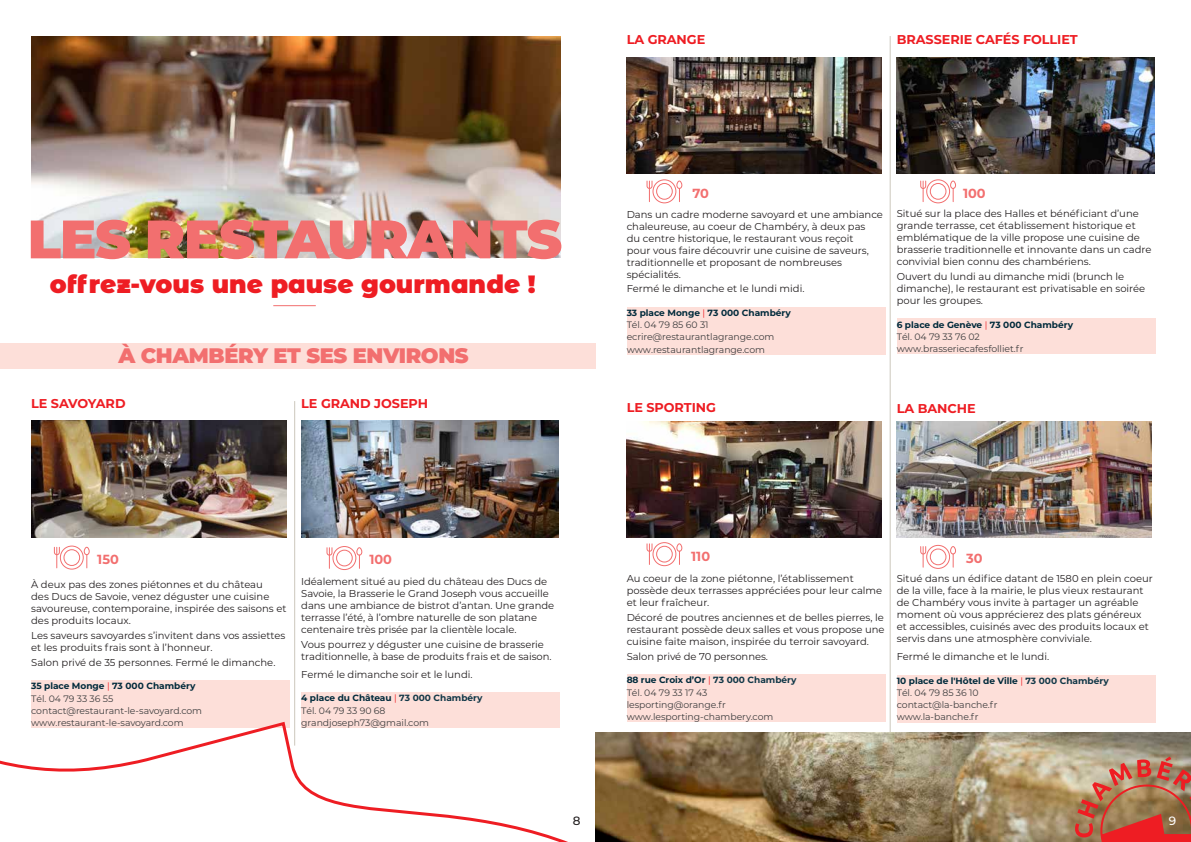
<style>
.page{position:relative;width:1191px;height:842px;background:#fff}
.page>*{position:absolute;margin:0;border:0;box-sizing:border-box;transform-origin:0 0}
.t1{font:900 54px "Montserrat";letter-spacing:-.02em;color:#f26f6f}
.t2{font:900 25px "Montserrat Alternates";color:#ee1d23}
.t3{font:900 21px "Montserrat";letter-spacing:-.02em;color:#f26f6f}
.t4{font:700 13.2px "Montserrat";color:#f26f6f}
.t5{font:700 12.8px "Montserrat";letter-spacing:-.005em;color:#ee1d23}
.t6{font:500 12px "Montserrat";color:#231f20}
.t7{font:500 12px "Montserrat";color:#fff}
.t8{font:10px/12px "Montserrat";color:#231f20}
.t9{font:9.3px/12.2px "Montserrat";letter-spacing:-.005em;color:#3e3e3f}
.t10{font:700 9px "Montserrat";color:#002a3b}
.s1{font-weight:400;color:#ee1d23}
.s2{color:#103747}
</style>
<div class="page">
<img style="left:31px;top:36px;width:529px;height:222px">
<hr style="left:273px;top:305px;width:43px;height:1px;background:#f26f6f">
<hr style="left:294px;top:401px;width:1px;height:345px;background:#ccc8bd">
<img style="left:31px;top:421px;width:255px;height:117px">
<img style="left:301px;top:421px;width:257px;height:117px">
<svg style="left:53px;top:545px;width:37px;height:25px"></svg>
<svg style="left:326px;top:546px;width:37px;height:24px"></svg>
<svg style="left:0;top:664px;width:687px;height:178px"></svg>
<div style="left:0;top:343px;width:595px;height:25px;background:#fddfd9"></div>
<hr style="left:890px;top:36px;width:1px;height:793px;background:#ccc8bd">
<img style="left:626px;top:57px;width:255px;height:117px">
<img style="left:896px;top:57px;width:258px;height:117px">
<img style="left:626px;top:421px;width:255px;height:117px">
<img style="left:896px;top:421px;width:255px;height:117px">
<div style="left:626px;top:307px;width:259px;height:48px;background:#fddfd9"></div>
<div style="left:626px;top:674px;width:259px;height:48px;background:#fddfd9"></div>
<div style="left:896px;top:319px;width:259px;height:35px;background:#fddfd9"></div>
<div style="left:896px;top:675px;width:259px;height:47px;background:#fddfd9"></div>
<svg style="left:920px;top:544px;width:36px;height:25px"></svg>
<img style="left:595px;top:733px;width:596px;height:109px">
<svg style="left:1075px;top:756px;width:116px;height:86px"></svg>
<svg style="left:646px;top:179px;width:37px;height:25px"></svg>
<svg style="left:646px;top:542px;width:37px;height:25px"></svg>
<svg style="left:920px;top:179px;width:36px;height:25px"></svg>
<p class="t5" style="left:626px;top:30px;width:80px">LA GRANGE</p>
<p class="t5" style="left:896px;top:30px;width:182px">BRASSERIE CAFÉS FOLLIET</p>
<h1 class="t1" style="left:28px;top:199px;width:536px">LES RESTAURANTS</h1>
<h2 class="t2" style="left:50px;top:265px;width:487px">offrez-vous une pause gourmande !</h2>
<h3 class="t3" style="left:118px;top:340px;width:352px">À CHAMBÉRY ET SES ENVIRONS</h3>
<p class="t5" style="left:31px;top:394px;width:96px">LE SAVOYARD</p>
<p class="t5" style="left:301px;top:394px;width:128px">LE GRAND JOSEPH</p>
<h3 class="t4" style="left:692px;top:184px;width:18px">70</h3>
<p class="t8" style="left:626px;top:208px;width:258px">Dans un cadre moderne savoyard et une ambiance chaleureuse, au coeur de Chambéry, à deux pas<br>du centre historique, le restaurant vous reçoit<br>pour vous faire découvrir une cuisine de saveurs, traditionnelle et proposant de nombreuses spécialités.</p>
<p class="t8" style="left:626px;top:283px;width:179px">Fermé le dimanche et le lundi midi.</p>
<p class="t10" style="left:626px;top:306px;width:166px">33 place Monge <span class="s1">|</span> 73 000 Chambéry</p>
<p class="t9" style="left:626px;top:318px;width:149px">Tél. 04 79 85 60 31 ecrire@restaurantlagrange.com www.restaurantlagrange.com</p>
<h3 class="t4" style="left:963px;top:184px;width:24px">100</h3>
<p class="t8" style="left:896px;top:207px;width:256px">Situé sur la place des Halles et bénéficiant d’une grande terrasse, cet établissement historique et emblématique de la ville propose une cuisine de brasserie traditionnelle et innovante dans un cadre convivial bien connu des chambériens.</p>
<p class="t8" style="left:896px;top:270px;width:250px">Ouvert du lundi au dimanche midi (brunch le dimanche), le restaurant est privatisable en soirée pour les groupes.</p>
<p class="t10" style="left:896px;top:318px;width:178px">6 place de Genève <span class="s1">|</span> 73 000 Chambéry</p>
<p class="t9" style="left:896px;top:330px;width:128px">Tél. 04 79 33 76 02 www.brasseriecafesfolliet.fr</p>
<p class="t5" style="left:626px;top:398px;width:91px">LE SPORTING</p>
<p class="t5" style="left:896px;top:399px;width:80px">LA BANCHE</p>
<h3 class="t4" style="left:97px;top:550px;width:23px">150</h3>
<h3 class="t4" style="left:369px;top:550px;width:24px">100</h3>
<p class="t8" style="left:31px;top:578px;width:257px">À deux pas des zones piétonnes et du château<br>des Ducs de Savoie, venez déguster une cuisine savoureuse, contemporaine, inspirée des saisons et des produits locaux.</p>
<p class="t8" style="left:31px;top:629px;width:255px">Les saveurs savoyardes s’invitent dans vos assiettes et les produits frais sont à l’honneur.</p>
<p class="t8" style="left:31px;top:656px;width:246px">Salon privé de 35 personnes. Fermé le dimanche.</p>
<p class="t10" style="left:31px;top:680px;width:166px">35 place Monge <span class="s1">|</span> 73 000 Chambéry</p>
<p class="t9" style="left:31px;top:692px;width:172px">Tél. 04 79 33 36 55 contact@restaurant-le-savoyard.com www.restaurant-le-savoyard.com</p>
<p class="t8" style="left:301px;top:575px;width:254px">Idéalement situé au pied du château des Ducs de Savoie, la Brasserie le Grand Joseph vous accueille dans une ambiance de bistrot d’antan. Une grande terrasse l’été, à l’ombre naturelle de son platane centenaire très prisée par la clientèle locale.</p>
<p class="t8" style="left:301px;top:638px;width:252px">Vous pourrez y déguster une cuisine de brasserie traditionnelle, à base de produits frais et de saison.</p>
<p class="t8" style="left:301px;top:668px;width:173px">Fermé le dimanche soir et le lundi.</p>
<p class="t10" style="left:301px;top:692px;width:183px">4 place du Château <span class="s1">|</span> <span class="s2">73 000 Chambéry</span></p>
<p class="t9" style="left:301px;top:704px;width:129px">Tél. 04 79 33 90 68 grandjoseph73@gmail.com</p>
<p class="t6" style="left:573px;top:812px;width:9px">8</p>
<h3 class="t4" style="left:691px;top:546px;width:20px">110</h3>
<p class="t8" style="left:626px;top:572px;width:257px">Au coeur de la zone piétonne, l’établissement possède deux terrasses appréciées pour leur calme et leur fraîcheur.</p>
<p class="t8" style="left:626px;top:611px;width:259px;text-align:justify">Décoré de poutres anciennes et de belles pierres, le restaurant possède deux salles et vous propose une cuisine faite maison, inspirée du terroir savoyard.</p>
<p class="t8" style="left:626px;top:650px;width:143px">Salon privé de 70 personnes.</p>
<p class="t10" style="left:626px;top:674px;width:171px">88 rue Croix d’Or <span class="s1">|</span> <span class="s2">73 000 Chambéry</span></p>
<p class="t9" style="left:626px;top:686px;width:148px">Tél. 04 79 33 17 43 lesporting@orange.fr www.lesporting-chambery.com</p>
<h3 class="t4" style="left:966px;top:549px;width:18px">30</h3>
<p class="t8" style="left:896px;top:572px;width:257px">Situé dans un édifice datant de 1580 en plein coeur de la ville, face à la mairie, le plus vieux restaurant de Chambéry vous invite à partager un agréable moment où vous apprécierez des plats généreux et accessibles, cuisinés avec des produits locaux et servis dans une atmosphère conviviale.</p>
<p class="t8" style="left:896px;top:650px;width:154px">Fermé le dimanche et le lundi.</p>
<p class="t10" style="left:896px;top:674px;width:213px">10 place de l'Hôtel de Ville <span class="s1">|</span> <span class="s2">73 000 Chambéry</span></p>
<p class="t9" style="left:896px;top:686px;width:102px">Tél. 04 79 85 36 10 contact@la-banche.fr www.la-banche.fr</p>
<p class="t7" style="left:1168px;top:812px;width:9px">9</p>
</div>
